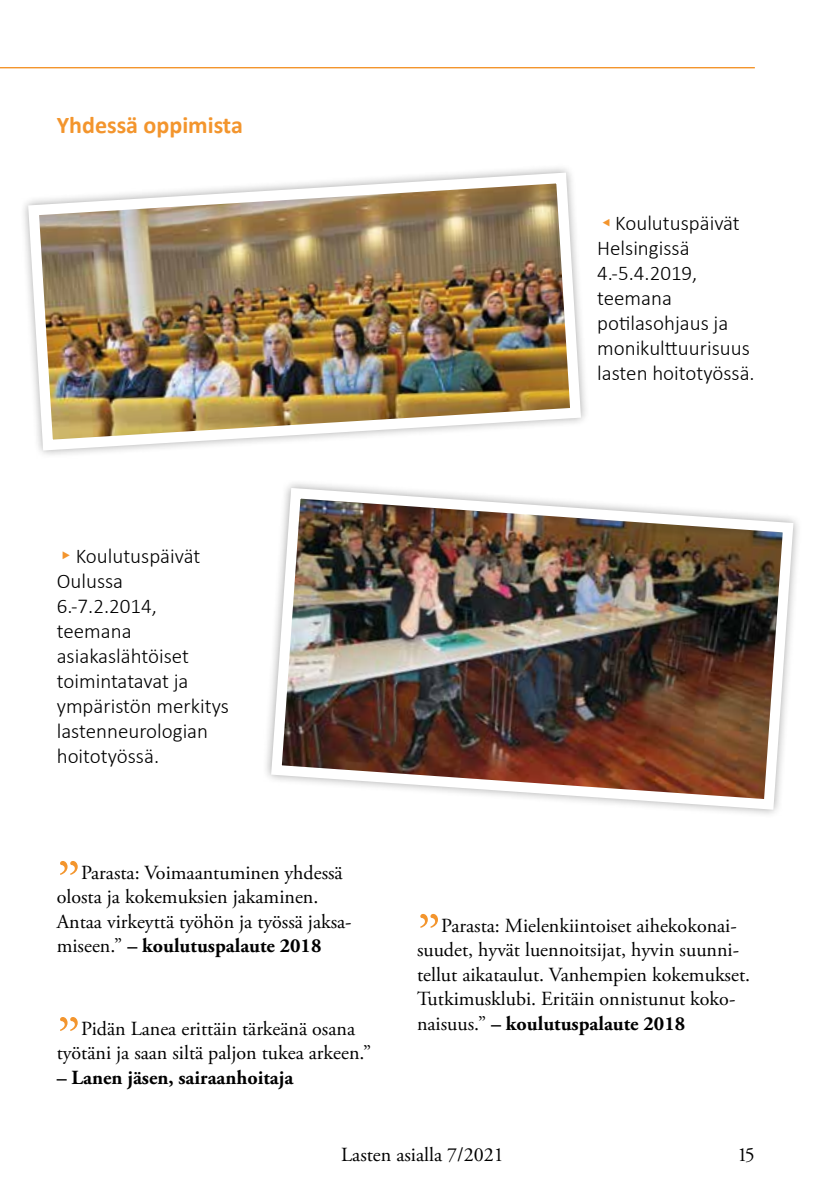
<style>
.page{position:relative;width:840px;height:1191px;background:#fff}
.page>*{position:absolute;margin:0;border:0;box-sizing:border-box;transform-origin:0 0}
.t1{font:60px "Adobe Garamond Pro";color:#f3952d}
.t2{font:700 24px "Calibri";color:#f3952d}
.t3{font:300 21px/25px "Calibri";color:#000}
.t4{font:20px/24.4px "Adobe Garamond Pro";color:#000}
.t5{font:700 20px "Adobe Garamond Pro";color:#000}
.s1{color:#f3952d}
.s2{font-weight:700}
</style>
<div class="page">
<hr style="left:0;top:67px;width:754px;height:1px;background:#f3952d">
<img style="left:24px;top:168px;width:562px;height:287px">
<img style="left:266px;top:483px;width:532px;height:331px">
<p class="t2" style="left:57px;top:108px;width:187px">Yhdessä oppimista</p>
<p class="t3" style="left:596px;top:210px;width:159px"><span class="s1">◂</span>Koulutuspäivät<br>Helsingissä<br>4.-5.4.2019, teemana potilasohjaus ja monikulttuurisuus lasten hoitotyössä.</p>
<p class="t3" style="left:57px;top:543px;width:173px"><span class="s1">▸</span>Koulutuspäivät<br>Oulussa<br>6.-7.2.2014, teemana asiakaslähtöiset toimintatavat ja ympäristön merkitys lastenneurologian hoitotyössä.</p>
<h1 class="t1" style="left:57px;top:848px;width:26px">”</h1>
<p class="t4" style="left:57px;top:861px;width:296px;text-indent:24px">Parasta: Voimaantuminen yhdessä olosta ja kokemuksien jakaminen.<br>Antaa virkeyttä työhön ja työssä jaksa&shy;miseen.” <span class="s2">– koulutuspalaute 2018</span></p>
<h1 class="t1" style="left:57px;top:1004px;width:26px">”</h1>
<p class="t4" style="left:57px;top:1017px;width:316px;text-align:center">Pidän Lanea erittäin tärkeänä osana työtäni ja saan siltä paljon tukea arkeen.”</p>
<p class="t5" style="left:57px;top:1065px;width:238px">– Lanen jäsen, sairaanhoitaja</p>
<h1 class="t1" style="left:417px;top:901px;width:26px">”</h1>
<p class="t4" style="left:417px;top:914px;width:334px;text-indent:24px">Parasta: Mielenkiintoiset aihekokonai&shy;suudet, hyvät luennoitsijat, hyvin suunni&shy;tellut aikataulut. Vanhempien kokemukset.<br>Tutkimusklubi. Eritäin onnistunut koko&shy;naisuus.” <span class="s2">– koulutuspalaute 2018</span></p>
<p class="t4" style="left:341px;top:1142px;width:164px">Lasten asialla 7/2021</p>
<p class="t4" style="left:737px;top:1142px;width:19px">15</p>
</div>
